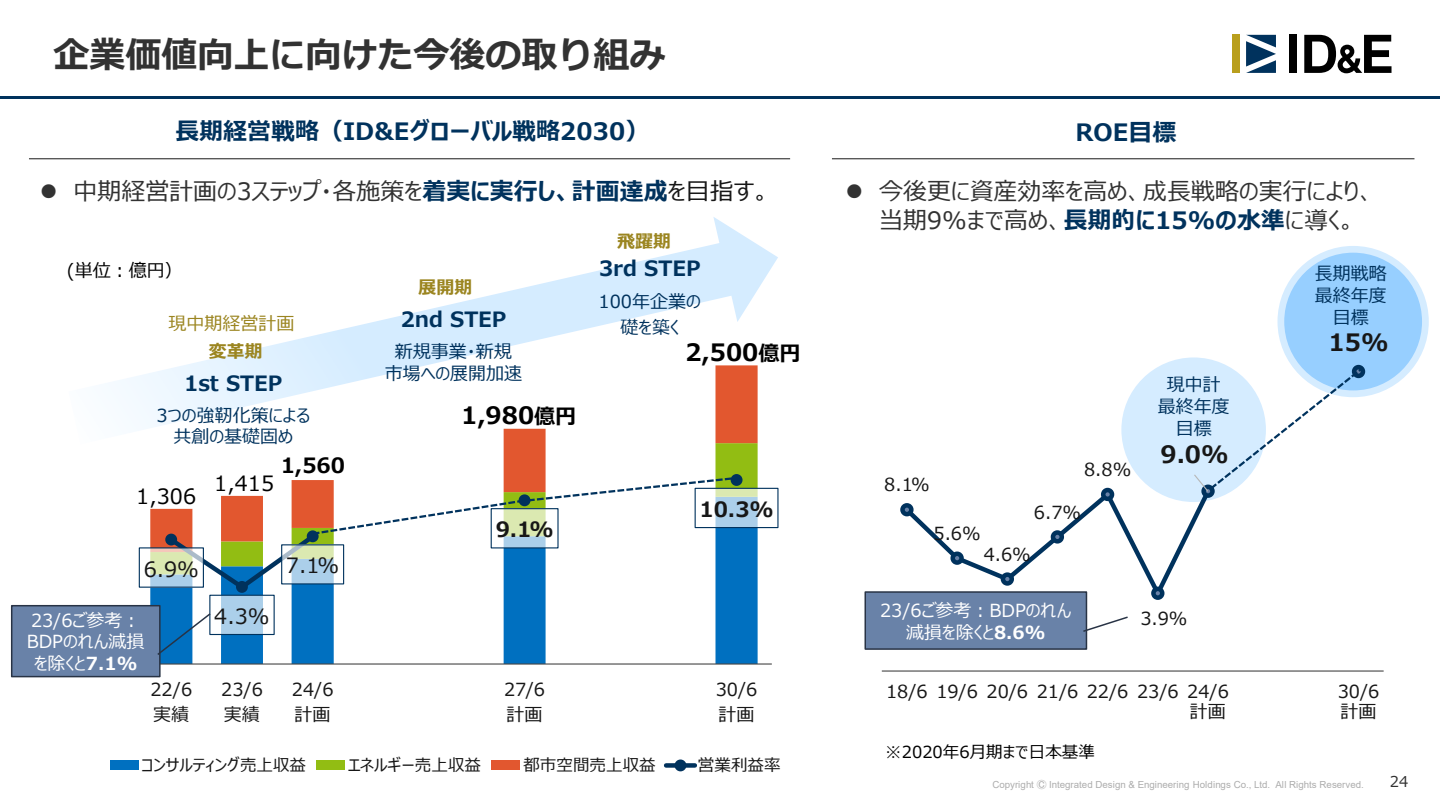
<style>
.page{position:relative;width:1440px;height:810px;background:#fff}
.page>*{position:absolute;margin:0;border:0;box-sizing:border-box;transform-origin:0 0}
.t1{font:700 36px "Meiryo";color:#323232}
.t2{font:24px/28.8px "Meiryo UI";color:#323232}
.t3{font:700 24px "Meiryo UI";color:#00325d}
.t4{font:700 24px "Meiryo UI";color:#000}
.t5{font:700 24px "Meiryo UI";color:#171717}
.t6{font:700 21px "Meiryo UI";color:#00325d}
.t7{font:21px "Meiryo UI";color:#171717}
.t8{font:21px "Meiryo UI";letter-spacing:.005em;color:#000}
.t9{font:700 21px "Meiryo UI";color:#171717}
.t10{font:700 21px "Meiryo UI";color:#000}
.t11{font:18px/25.5px "Meiryo UI";color:#171717}
.t12{font:18px/21.6px "Meiryo UI";color:#00325d;text-align:center}
.t13{font:18px/21.6px "Meiryo UI";color:#fff;text-align:center}
.t14{font:700 18px "Meiryo UI";color:#9b8520}
.t15{font:18px "Meiryo UI";color:#9b8520}
.t16{font:18px "Meiryo UI";color:#000}
.t17{font:16.5px "Meiryo UI";color:#171717}
.t18{font:16.5px "Meiryo UI";color:#000}
.t19{font:15px "Meiryo";color:#323232}
.t20{font:13.5px "Calibri";color:#fff}
.t21{font:9.75px "Arial";color:#adadad}
.s1{font-weight:700;color:#00325d}
.s2{color:#171717}
.s3{font-size:21px}
.s4{font-weight:700}
.s5{font-family:"MS Gothic"}
</style>
<div class="page">
<div style="left:1232px;top:35px;width:8px;height:38px;background:#b99f1d"></div>
<svg style="left:1246px;top:35px;width:30px;height:38px"></svg>
<div style="left:1289px;top:35px;width:8px;height:38px;background:#000"></div>
<svg style="left:1304px;top:35px;width:88px;height:38px"></svg>
<hr style="left:0;top:96px;width:1440px;height:2px;background:#00325d">
<svg style="left:150px;top:574px;width:608px;height:89px"></svg>
<svg style="left:150px;top:444px;width:608px;height:108px"></svg>
<hr style="left:136px;top:663px;width:636px;height:2px;background:#474747">
<div style="left:733px;top:476px;width:7px;height:8px;background:#00325d;border-radius:50%"></div>
<div style="left:731px;top:474px;width:12px;height:12px;border:4px solid #00325d;border-radius:50%"></div>
<div style="left:139px;top:548px;width:64px;height:39px;background:#fff;opacity:.67"></div>
<div style="left:139px;top:547px;width:65px;height:41px;border:1px solid #00325d"></div>
<div style="left:210px;top:595px;width:64px;height:39px;background:#fff;opacity:.67"></div>
<div style="left:209px;top:595px;width:66px;height:40px;border:1px solid #00325d"></div>
<div style="left:695px;top:488px;width:83px;height:40px;background:#fff;opacity:.67"></div>
<div style="left:695px;top:488px;width:84px;height:40px;border:1px solid #00325d"></div>
<div style="left:110px;top:761px;width:29px;height:9px;background:#0070c0"></div>
<div style="left:316px;top:761px;width:29px;height:9px;background:#92bd13"></div>
<div style="left:492px;top:761px;width:28px;height:9px;background:#e2572f"></div>
<div style="left:666px;top:763px;width:29px;height:5px;background:#00325d"></div>
<div style="left:675px;top:760px;width:11px;height:11px;border:4px solid #00325d;border-radius:50%"></div>
<div style="left:1281px;top:249px;width:144px;height:145px;background:#97cfff;border-radius:50%"></div>
<div style="left:1278px;top:246px;width:151px;height:151px;border:7px solid #d5ecff;border-radius:50%"></div>
<hr style="left:882px;top:670px;width:502px;height:2px;background:#474747">
<div style="left:900px;top:503px;width:14px;height:13px;border:4px solid #00325d;border-radius:50%"></div>
<svg style="left:901px;top:365px;width:464px;height:238px"></svg>
<div style="left:865px;top:591px;width:222px;height:59px;background:#6982a8;border:2px solid #283345"></div>
<svg style="left:1083px;top:615px;width:45px;height:18px"></svg>
<svg style="left:113px;top:217px;width:665px;height:227px"></svg>
<hr style="left:29px;top:158px;width:761px;height:1px;background:#323232">
<svg style="left:165px;top:476px;width:572px;height:117px"></svg>
<hr style="left:832px;top:158px;width:582px;height:1px;background:#323232">
<div style="left:11px;top:605px;width:150px;height:72px;background:#6982a8;border:2px solid #283345"></div>
<svg style="left:157px;top:612px;width:55px;height:45px"></svg>
<h2 class="t1" style="left:54px;top:30px;width:613px">企業価値向上に向けた今後の取り組み</h2>
<p class="t3" style="left:175px;top:115px;width:475px">長期経営戦略（ID&amp;Eグローバル戦略2030）</p>
<p class="t2" style="left:40px;top:178px;width:732px">● 中期経営計画の3ステップ・各施策を<span class="s1">着実に実行し、計画達成</span><span class="s2">を目指す。</span></p>
<p class="t14" style="left:617px;top:229px;width:55px">飛躍期</p>
<p class="t6" style="left:599px;top:254px;width:103px">3rd STEP</p>
<p class="t12" style="left:599px;top:292px;width:104px">100年企業の</p>
<p class="t16" style="left:67px;top:258px;width:117px">(単位：億円）</p>
<p class="t14" style="left:419px;top:274px;width:55px">展開期</p>
<p class="t6" style="left:401px;top:305px;width:107px">2nd STEP</p>
<p class="t12" style="left:385px;top:342px;width:139px">新規事業・新規市場への展開加速</p>
<p class="t15" style="left:168px;top:311px;width:127px">現中期経営計画</p>
<p class="t12" style="left:621px;top:317px;width:60px">礎を築く</p>
<p class="t4" style="left:685px;top:335px;width:117px">2,500<span class="s3">億円</span></p>
<p class="t14" style="left:209px;top:339px;width:55px">変革期</p>
<p class="t6" style="left:184px;top:368px;width:99px">1st STEP</p>
<p class="t12" style="left:157px;top:405px;width:155px">3つの強靭化策による共創の基礎固め</p>
<p class="t4" style="left:461px;top:398px;width:117px">1,980<span class="s3">億円</span></p>
<p class="t8" style="left:136px;top:482px;width:61px">1,306</p>
<p class="t8" style="left:214px;top:469px;width:61px">1,415</p>
<p class="t10" style="left:281px;top:451px;width:66px">1,560</p>
<p class="t7" style="left:144px;top:554px;width:57px">6.9%</p>
<p class="t13" style="left:27px;top:610px;width:119px">23/6ご参考：<br>BDPのれん減損を除くと<span class="s4">7.1%</span></p>
<p class="t20" style="left:117px;top:654px;width:8px">0</p>
<p class="t7" style="left:214px;top:602px;width:57px">4.3%</p>
<p class="t7" style="left:286px;top:551px;width:55px">7.1%</p>
<p class="t9" style="left:496px;top:515px;width:59px">9.1%</p>
<p class="t9" style="left:700px;top:495px;width:76px">10.3%</p>
<p class="t11" style="left:150px;top:678px;width:43px">22/6実績</p>
<p class="t11" style="left:221px;top:678px;width:43px">23/6実績</p>
<p class="t11" style="left:292px;top:678px;width:43px">24/6計画</p>
<p class="t11" style="left:504px;top:678px;width:43px">27/6計画</p>
<p class="t11" style="left:716px;top:678px;width:43px">30/6計画</p>
<p class="t17" style="left:142px;top:754px;width:166px">コンサルティング売上収益</p>
<p class="t17" style="left:348px;top:754px;width:135px">エネルギー売上収益</p>
<p class="t17" style="left:523px;top:754px;width:134px">都市空間売上収益</p>
<p class="t17" style="left:698px;top:754px;width:84px">営業利益率</p>
<p class="t3" style="left:1076px;top:115px;width:102px">ROE目標</p>
<p class="t2" style="left:879px;top:178px;width:497px;text-indent:-34px">● 今後更に資産効率を高め、成長戦略の実行により、当期9%まで高め、<span class="s1">長期的に15%の水準</span>に導く。</p>
<p class="t12" style="left:1315px;top:264px;width:73px">長期戦略</p>
<p class="t12" style="left:1315px;top:286px;width:73px">最終年度</p>
<p class="t12" style="left:1333px;top:307px;width:37px">目標</p>
<p class="t11" style="left:884px;top:473px;width:47px">8.1%</p>
<p class="t11" style="left:934px;top:521px;width:49px">5.6%</p>
<p class="t11" style="left:1084px;top:458px;width:49px">8.8%</p>
<p class="t11" style="left:1034px;top:500px;width:49px">6.7%</p>
<p class="t11" style="left:984px;top:542px;width:49px">4.6%</p>
<p class="t12" style="left:1158px;top:375px;width:73px">現中計最終年度目標</p>
<p class="t5" style="left:1160px;top:437px;width:70px">9.0%</p>
<p class="t13" style="left:880px;top:601px;width:193px">23/6ご参考：BDPのれん減損を除くと<span class="s4">8.6%</span></p>
<p class="t11" style="left:1140px;top:606px;width:49px">3.9%</p>
<p class="t5" style="left:1329px;top:325px;width:61px">15%</p>
<p class="t11" style="left:886px;top:680px;width:43px">18/6</p>
<p class="t11" style="left:936px;top:680px;width:43px">19/6</p>
<p class="t11" style="left:987px;top:680px;width:43px">20/6</p>
<p class="t11" style="left:1037px;top:680px;width:43px">21/6</p>
<p class="t11" style="left:1087px;top:680px;width:43px">22/6</p>
<p class="t11" style="left:1137px;top:680px;width:43px">23/6</p>
<p class="t11" style="left:1187px;top:683px;width:43px;line-height:19.6px">24/6計画</p>
<p class="t11" style="left:1338px;top:683px;width:43px;line-height:19.6px">30/6計画</p>
<p class="t18" style="left:885px;top:741px;width:211px">※2020年6月期まで日本基準</p>
<p class="t21" style="left:992px;top:778px;width:373px">Copyright <span class="s5">Ⓒ</span> Integrated Design &amp; Engineering Holdings Co., Ltd. All Rights Reserved.</p>
<p class="t19" style="left:1390px;top:772px;width:20px">24</p>
</div>
